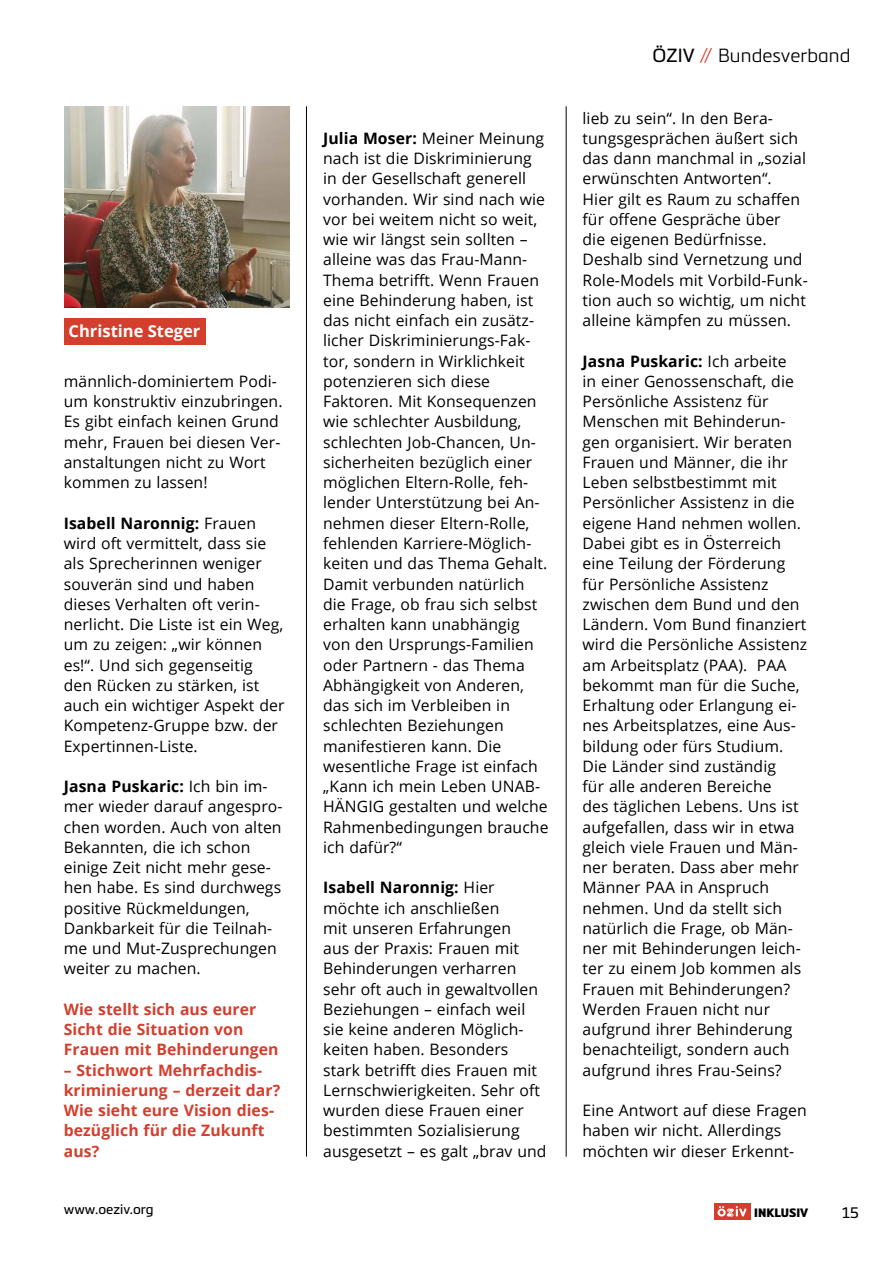
<style>
.page{position:relative;width:893px;height:1263px;background:#fff}
.page>*{position:absolute;margin:0;border:0;box-sizing:border-box;transform-origin:0 0}
.t1{font:300 18.75px "Metronic Pro";letter-spacing:.005em;color:#000}
.t2{font:700 16.5px "Open Sans";color:#fff}
.t3{font:15.75px/20.2px "Open Sans";letter-spacing:.005em;color:#000}
.t4{font:700 15.75px/20.2px "Open Sans";letter-spacing:.005em;color:#d43e2d}
.t5{font:15px "Metronic Slab Pro";color:#000}
.t6{font:13.5px "Metronic Pro";color:#000}
.t7{font:900 12px "Metronic Pro";color:#000}
.s1{font-weight:700}
.s2{font-weight:400}
.s3{color:#d43e2d}
</style>
<div class="page">
<div style="left:714px;top:1203px;width:36px;height:16px;background:#d43e2d"></div>
<svg style="left:717px;top:1206px;width:30px;height:10px"></svg>
<hr style="left:306px;top:106px;width:1px;height:1050px;background:#000">
<hr style="left:566px;top:106px;width:1px;height:1051px;background:#000">
<img style="left:64px;top:106px;width:226px;height:202px">
<div style="left:64px;top:318px;width:142px;height:27px;background:#d43e2d"></div>
<p class="t2" style="left:69px;top:319px;width:133px">Christine Steger</p>
<p class="t3" style="left:64px;top:371px;width:220px">männlich-dominiertem Podi&shy;um konstruktiv einzubringen.<br>Es gibt einfach keinen Grund mehr, Frauen bei diesen Ver&shy;anstaltungen nicht zu Wort kommen zu lassen!</p>
<p class="t3" style="left:64px;top:512px;width:222px"><span class="s1">Isabell Naronnig:</span> Frauen wird oft vermittelt, dass sie als Sprecherinnen weniger souverän sind und haben dieses Verhalten oft verin&shy;nerlicht. Die Liste ist ein Weg, um zu zeigen: „wir können es!“. Und sich gegenseitig den Rücken zu stärken, ist auch ein wichtiger Aspekt der<br>Kompetenz-Gruppe bzw. der<br>Expertinnen-Liste.</p>
<p class="t3" style="left:64px;top:776px;width:220px"><span class="s1">Jasna Puskaric:</span> Ich bin im&shy;mer wieder darauf angespro&shy;chen worden. Auch von alten<br>Bekannten, die ich schon einige Zeit nicht mehr gese&shy;hen habe. Es sind durchwegs positive Rückmeldungen,<br>Dankbarkeit für die Teilnah&shy;me und Mut-Zusprechungen weiter zu machen.</p>
<p class="t4" style="left:64px;top:998px;width:216px">Wie stellt sich aus eurer<br>Sicht die Situation von<br>Frauen mit Behinderungen</p>
<p class="t4" style="left:64px;top:1059px;width:218px">– Stichwort Mehrfachdis&shy;kriminierung – derzeit dar?<br>Wie sieht eure Vision dies&shy;bezüglich für die Zukunft aus?</p>
<p class="t3" style="left:323px;top:128px;width:227px"><span class="s1">Julia Moser:</span> Meiner Meinung nach ist die Diskriminierung in der Gesellschaft generell vorhanden. Wir sind nach wie vor bei weitem nicht so weit, wie wir längst sein sollten – alleine was das Frau-Mann-<br>Thema betrifft. Wenn Frauen eine Behinderung haben, ist das nicht einfach ein zusätz&shy;licher Diskriminierungs-Fak&shy;tor, sondern in Wirklichkeit potenzieren sich diese<br>Faktoren. Mit Konsequenzen wie schlechter Ausbildung, schlechten Job-Chancen, Un&shy;sicherheiten bezüglich einer möglichen Eltern-Rolle, feh&shy;lender Unterstützung bei An&shy;nehmen dieser Eltern-Rolle, fehlenden Karriere-Möglich&shy;keiten und das Thema Gehalt.<br>Damit verbunden natürlich die Frage, ob frau sich selbst erhalten kann unabhängig von den Ursprungs-Familien oder Partnern - das Thema<br>Abhängigkeit von Anderen, das sich im Verbleiben in schlechten Beziehungen manifestieren kann. Die wesentliche Frage ist einfach „Kann ich mein Leben UNAB-<br>HÄNGIG gestalten und welche<br>Rahmenbedingungen brauche ich dafür?“</p>
<p class="t3" style="left:323px;top:877px;width:225px"><span class="s1">Isabell Naronnig:</span> Hier möchte ich anschließen<br>mit unseren Erfahrungen<br>aus der Praxis: Frauen mit<br>Behinderungen verharren sehr oft auch in gewaltvollen<br>Beziehungen – einfach weil sie keine anderen Möglich&shy;keiten haben. Besonders stark betrifft dies Frauen mit<br>Lernschwierigkeiten. Sehr oft wurden diese Frauen einer bestimmten Sozialisierung ausgesetzt – es galt „brav und</p>
<p class="t1" style="left:653px;top:42px;width:199px"><span class="s2">ÖZIV</span> <span class="s3">//</span> Bundesverband</p>
<p class="t3" style="left:583px;top:107px;width:227px">lieb zu sein“. In den Bera&shy;tungsgesprächen äußert sich das dann manchmal in „sozial erwünschten Antworten“.<br>Hier gilt es Raum zu schaffen für offene Gespräche über<br>die eigenen Bedürfnisse.<br>Deshalb sind Vernetzung und<br>Role-Models mit Vorbild-Funk&shy;tion auch so wichtig, um nicht alleine kämpfen zu müssen.</p>
<p class="t3" style="left:583px;top:350px;width:226px"><span class="s1">Jasna Puskaric:</span> Ich arbeite<br>in einer Genossenschaft, die<br>Persönliche Assistenz für<br>Menschen mit Behinderun&shy;gen organisiert. Wir beraten<br>Frauen und Männer, die ihr<br>Leben selbstbestimmt mit<br>Persönlicher Assistenz in die eigene Hand nehmen wollen.<br>Dabei gibt es in Österreich eine Teilung der Förderung für Persönliche Assistenz zwischen dem Bund und den<br>Ländern. Vom Bund finanziert wird die Persönliche Assistenz am Arbeitsplatz (PAA). PAA bekommt man für die Suche,<br>Erhaltung oder Erlangung ei&shy;nes Arbeitsplatzes, eine Aus&shy;bildung oder fürs Studium.<br>Die Länder sind zuständig<br>für alle anderen Bereiche<br>des täglichen Lebens. Uns ist aufgefallen, dass wir in etwa gleich viele Frauen und Män&shy;ner beraten. Dass aber mehr<br>Männer PAA in Anspruch nehmen. Und da stellt sich natürlich die Frage, ob Män&shy;ner mit Behinderungen leich&shy;ter zu einem Job kommen als<br>Frauen mit Behinderungen?<br>Werden Frauen nicht nur aufgrund ihrer Behinderung benachteiligt, sondern auch aufgrund ihres Frau-Seins?</p>
<p class="t3" style="left:583px;top:1100px;width:226px">Eine Antwort auf diese Fragen haben wir nicht. Allerdings möchten wir dieser Erkennt-</p>
<p class="t6" style="left:64px;top:1199px;width:91px">www.oeziv.org</p>
<p class="t7" style="left:754px;top:1205px;width:56px">INKLUSIV</p>
<p class="t5" style="left:842px;top:1202px;width:18px">15</p>
</div>
